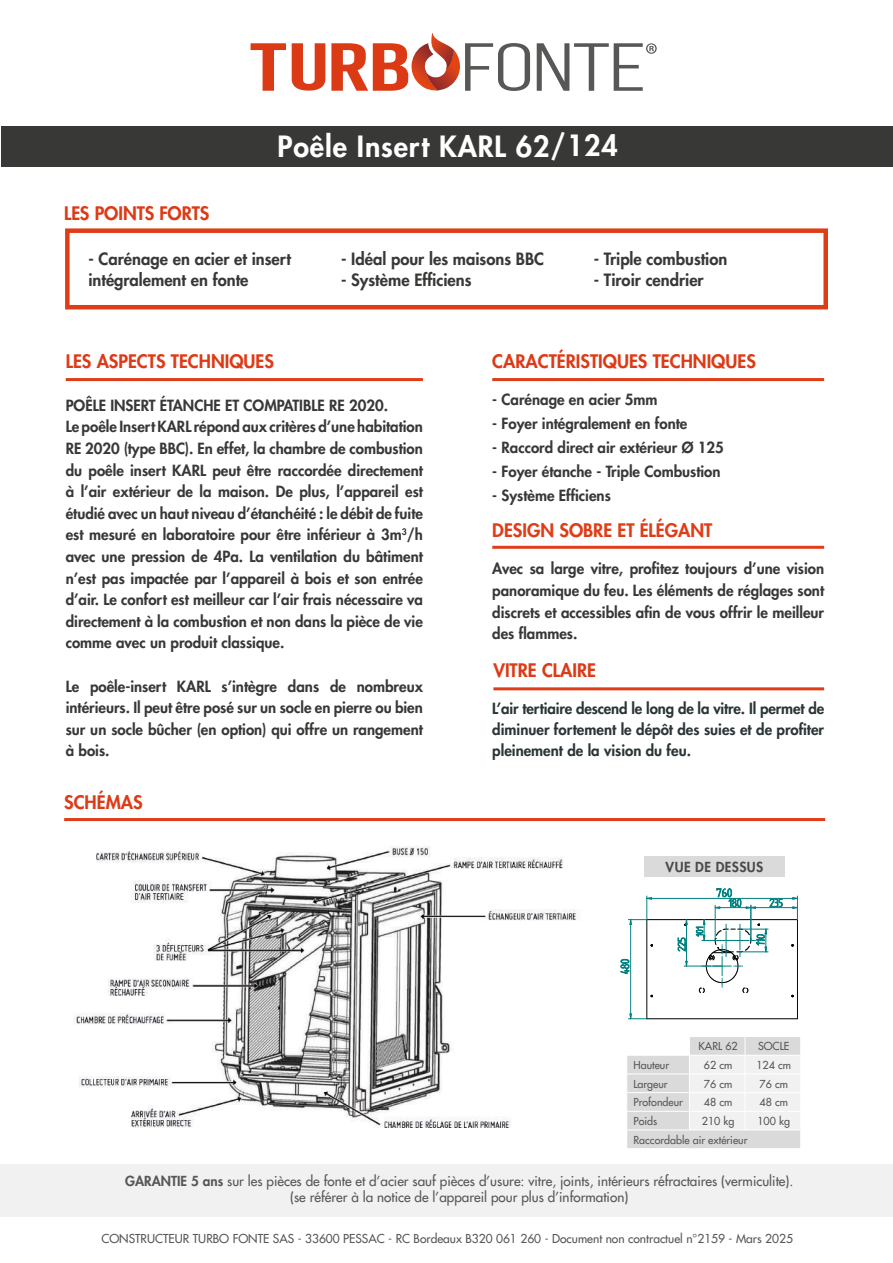
<style>
.page{position:relative;width:893px;height:1263px;background:#fff}
.page>*{position:absolute;margin:0;border:0;box-sizing:border-box;transform-origin:0 0}
.t1{font:800 28.5px "Futura LT";letter-spacing:.03em;color:#fff}
.t2{font:800 18.15px "Futura LT";color:#dd3b17}
.t3{font:800 18.15px "Futura LT";color:#df3c17}
.t4{font:800 16.5px/21.6px "Futura LT";color:#383837}
.t5{font:800 15px/21.6px "Futura LT";color:#383837;text-align:justify}
.t6{font:800 15px/21px "Futura LT";color:#2b3537;text-align:justify}
.t7{font:13.5px/16.2px "Futura LT";color:#585757;text-align:center}
.t8{font:800 13.5px "Futura LT";letter-spacing:.03em;color:#4b4b4a}
.t9{font:13.35px "Solid Edge ISO";color:#008182;scale:.96 1}
.t10{font:13.2px "Solid Edge ISO";color:#008182}
.t11{font:13.2px "Solid Edge ISO";color:#008182;scale:1.05 1}
.t12{font:13.05px "Solid Edge ISO";color:#008182;scale:.96 1}
.t13{font:12px "Futura LT";color:#585757}
.t14{font:12px "Solid Edge ISO";color:#008182;scale:1.04 1}
.t15{font:10.95px "Solid Edge ISO";color:#008182;scale:1.04 1}
.t16{font:10.65px "Futura LT";color:#575756}
.s1{font-weight:800}
</style>
<div class="page">
<img style="left:73px;top:846px;width:505px;height:282px">
<hr style="left:66px;top:378px;width:357px;height:3px;background:#df3c17">
<hr style="left:492px;top:378px;width:332px;height:3px;background:#df3c17">
<div style="left:0;top:1164px;width:893px;height:53px;background:#f1f1f1"></div>
<hr style="left:647px;top:1018px;width:150px;height:1px;background:#020203">
<hr style="left:797px;top:920px;width:1px;height:99px;background:#020203">
<hr style="left:647px;top:919px;width:150px;height:1px;background:#020203">
<hr style="left:646px;top:920px;width:1px;height:99px;background:#020203">
<svg style="left:628px;top:1013px;width:19px;height:6px"></svg>
<hr style="left:630px;top:920px;width:1px;height:99px;background:#008182">
<svg style="left:628px;top:896px;width:24px;height:29px"></svg>
<hr style="left:647px;top:898px;width:150px;height:1px;background:#008182">
<svg style="left:792px;top:896px;width:6px;height:24px"></svg>
<hr style="left:751px;top:907px;width:46px;height:1px;background:#008182">
<hr style="left:715px;top:905px;width:1px;height:35px;background:#008182">
<hr style="left:751px;top:905px;width:1px;height:35px;background:#008182">
<svg style="left:715px;top:906px;width:6px;height:3px"></svg>
<svg style="left:746px;top:906px;width:10px;height:3px"></svg>
<hr style="left:715px;top:907px;width:36px;height:1px;background:#008182">
<hr style="left:684px;top:966px;width:38px;height:1px;background:#008182">
<svg style="left:684px;top:919px;width:4px;height:7px"></svg>
<hr style="left:686px;top:920px;width:1px;height:46px;background:#008182">
<hr style="left:492px;top:546px;width:332px;height:3px;background:#df3c17">
<div style="left:65px;top:228px;width:763px;height:81px;border:4px solid #de3d17"></div>
<hr style="left:64px;top:818px;width:761px;height:3px;background:#df3c17">
<div style="left:644px;top:857px;width:141px;height:20px;background:#dadada"></div>
<svg style="left:627px;top:1037px;width:173px;height:111px"></svg>
<hr style="left:626px;top:1111px;width:63px;height:1px;background:#fff">
<hr style="left:689px;top:1111px;width:56px;height:1px;background:#fff">
<hr style="left:745px;top:1111px;width:56px;height:1px;background:#fff">
<hr style="left:626px;top:1130px;width:63px;height:1px;background:#fff">
<hr style="left:689px;top:1130px;width:56px;height:1px;background:#fff">
<hr style="left:745px;top:1130px;width:56px;height:1px;background:#fff">
<hr style="left:493px;top:687px;width:331px;height:3px;background:#df3c17">
<svg style="left:251px;top:43px;width:35px;height:48px"></svg>
<svg style="left:292px;top:43px;width:33px;height:48px"></svg>
<svg style="left:537px;top:43px;width:120px;height:48px"></svg>
<svg style="left:331px;top:33px;width:199px;height:58px"></svg>
<div style="left:1px;top:126px;width:892px;height:40px;background:#383837"></div>
<svg style="left:699px;top:919px;width:69px;height:74px"></svg>
<h1 class="t1" style="left:278px;top:128px;width:342px">Poêle Insert KARL 62/124</h1>
<p class="t2" style="left:64px;top:202px;width:147px">LES POINTS FORTS</p>
<p class="t4" style="left:88px;top:248px;width:204px">- Carénage en acier et insert intégralement en fonte</p>
<p class="t4" style="left:341px;top:248px;width:204px">- Idéal pour les maisons BBC</p>
<p class="t4" style="left:341px;top:269px;width:132px">- Système Efficiens</p>
<p class="t4" style="left:594px;top:248px;width:135px">- Triple combustion</p>
<p class="t4" style="left:594px;top:269px;width:111px">- Tiroir cendrier</p>
<p class="t2" style="left:66px;top:349px;width:210px">LES ASPECTS TECHNIQUES</p>
<p class="t5" style="left:66px;top:394px;width:359px;text-align:left">POÊLE INSERT ÉTANCHE ET COMPATIBLE RE 2020.<br>Le poêle Insert KARL répond aux critères d’une habitation RE 2020 (type BBC). En effet, la chambre de combustion du poêle insert KARL peut être raccordée directement à l’air extérieur de la maison. De plus, l’appareil est étudié avec un haut niveau d’étanchéité : le débit de fuite est mesuré en laboratoire pour être inférieur à 3m<sup>3</sup>/h avec une pression de 4Pa. La ventilation du bâtiment n’est pas impactée par l’appareil à bois et son entrée d’air. Le confort est meilleur car l’air frais nécessaire va directement à la combustion et non dans la pièce de vie comme avec un produit classique.</p>
<p class="t5" style="left:66px;top:675px;width:359px">Le poêle-insert KARL s’intègre dans de nombreux intérieurs. Il peut être posé sur un socle en pierre ou bien sur un socle bûcher (en option) qui offre un rangement à bois.</p>
<p class="t2" style="left:64px;top:791px;width:80px">SCHÉMAS</p>
<p class="t2" style="left:492px;top:349px;width:265px">CARACTÉRISTIQUES TECHNIQUES</p>
<p class="t5" style="left:492px;top:388px;width:167px">- Carénage en acier 5mm</p>
<p class="t5" style="left:492px;top:412px;width:197px">- Foyer intégralement en fonte</p>
<p class="t5" style="left:492px;top:436px;width:233px">- Raccord direct air extérieur Ø 125</p>
<p class="t5" style="left:492px;top:460px;width:230px">- Foyer étanche - Triple Combustion</p>
<p class="t5" style="left:492px;top:484px;width:120px">- Système Efficiens</p>
<p class="t3" style="left:492px;top:518px;width:222px">DESIGN SOBRE ET ÉLÉGANT</p>
<p class="t5" style="left:492px;top:558px;width:333px">Avec sa large vitre, profitez toujours d’une vision panoramique du feu. Les éléments de réglages sont discrets et accessibles afin de vous offrir le meilleur des flammes.</p>
<p class="t2" style="left:493px;top:658px;width:104px">VITRE CLAIRE</p>
<p class="t6" style="left:492px;top:698px;width:333px">L’air tertiaire descend le long de la vitre. Il permet de diminuer fortement le dépôt des suies et de profiter pleinement de la vision du feu.</p>
<p class="t8" style="left:666px;top:858px;width:99px">VUE DE DESSUS</p>
<p class="t10" style="left:618px;top:974px;width:17px;rotate:-90deg">480</p>
<p class="t14" style="left:676px;top:951px;width:15px;rotate:-90deg">225</p>
<p class="t15" style="left:694px;top:936px;width:11px;rotate:-90deg">101</p>
<p class="t11" style="left:716px;top:886px;width:17px">760</p>
<p class="t9" style="left:729px;top:896px;width:15px">180</p>
<p class="t12" style="left:770px;top:896px;width:15px">235</p>
<p class="t16" style="left:698px;top:1039px;width:41px">KARL 62</p>
<p class="t16" style="left:758px;top:1039px;width:33px">SOCLE</p>
<p class="t16" style="left:633px;top:1058px;width:37px">Hauteur</p>
<p class="t16" style="left:704px;top:1058px;width:30px">62 cm</p>
<p class="t16" style="left:756px;top:1058px;width:36px">124 cm</p>
<p class="t16" style="left:633px;top:1077px;width:36px">Largeur</p>
<p class="t16" style="left:704px;top:1077px;width:30px">76 cm</p>
<p class="t16" style="left:759px;top:1077px;width:30px">76 cm</p>
<p class="t16" style="left:633px;top:1095px;width:51px">Profondeur</p>
<p class="t16" style="left:704px;top:1095px;width:30px">48 cm</p>
<p class="t16" style="left:759px;top:1095px;width:30px">48 cm</p>
<p class="t16" style="left:633px;top:1114px;width:25px">Poids</p>
<p class="t16" style="left:702px;top:1114px;width:34px">210 kg</p>
<p class="t16" style="left:757px;top:1114px;width:34px">100 kg</p>
<p class="t16" style="left:633px;top:1133px;width:116px">Raccordable air extérieur</p>
<p class="t7" style="left:125px;top:1173px;width:670px"><span class="s1">GARANTIE 5 ans</span> sur les pièces de fonte et d’acier sauf pièces d’usure: vitre, joints, intérieurs réfractaires (vermiculite). (se référer à la notice de l’appareil pour plus d’information)</p>
<p class="t13" style="left:101px;top:1231px;width:693px">CONSTRUCTEUR TURBO FONTE SAS - 33600 PESSAC - RC Bordeaux B320 061 260 - Document non contractuel n°2159 - Mars 2025</p>
</div>
